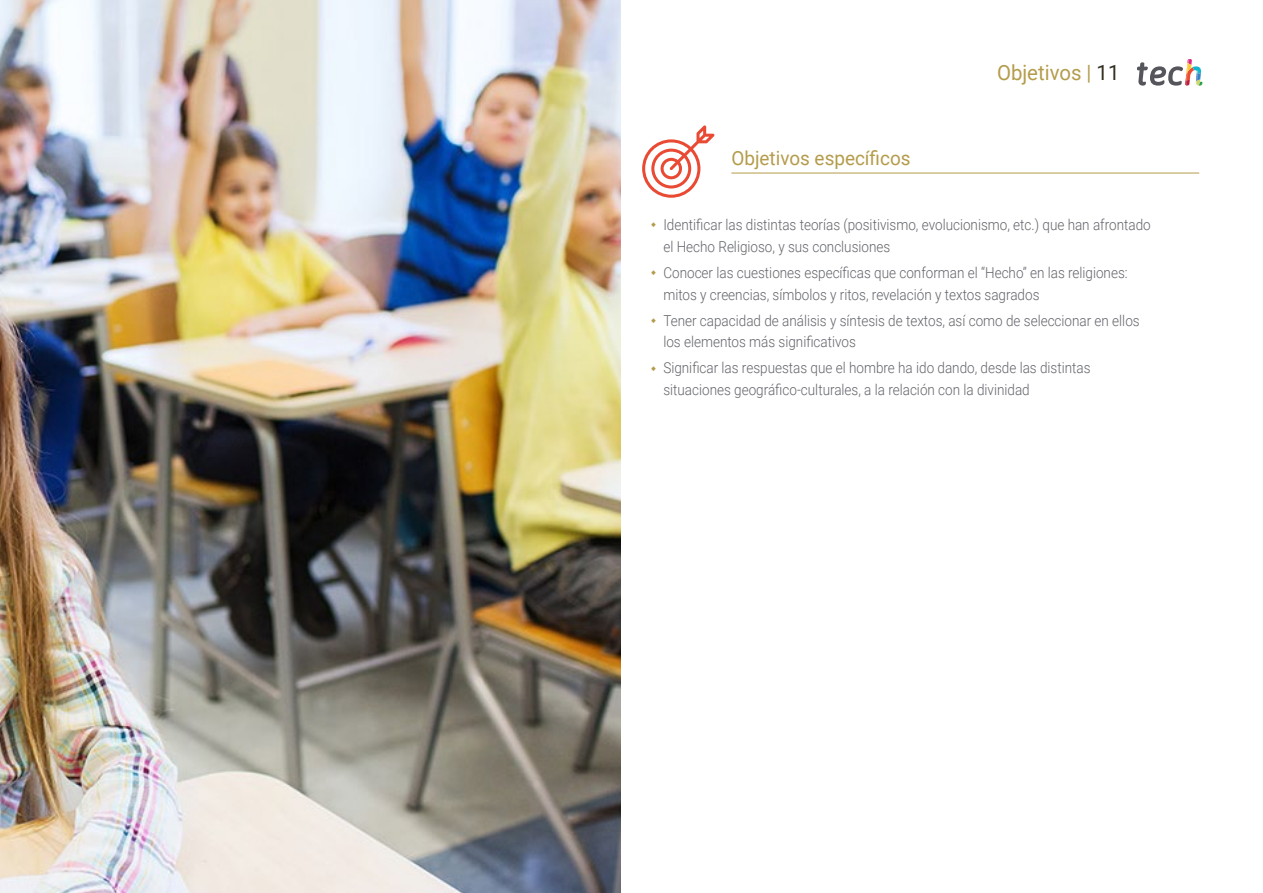
<style>
.page{position:relative;width:1263px;height:893px;background:#fff}
.page>*{position:absolute;margin:0;border:0;box-sizing:border-box;transform-origin:0 0}
.t1{font:21px "Roboto";color:#b49c4b}
.t2{font:19.5px "Roboto";color:#b49c4b}
.t3{font:300 15px/21.8px "Roboto";color:#61646a;scale:.9 1}
.s1{color:#312e20}
</style>
<div class="page">
<hr style="left:731px;top:173px;width:468px;height:1px;background:#b49c4b">
<svg style="left:642px;top:125px;width:72px;height:73px"></svg>
<img style="left:0;top:0;width:621px;height:893px">
<svg style="left:1137px;top:59px;width:65px;height:27px"></svg>
<h2 class="t2" style="left:731px;top:144px;width:181px">Objetivos específicos</h2>
<h1 class="t1" style="left:997px;top:57px;width:124px">Objetivos | <span class="s1">11</span></h1>
<p class="t3" style="left:663px;top:213px;width:543px">Identificar las distintas teorías (positivismo, evolucionismo, etc.) que han afrontado el Hecho Religioso, y sus conclusiones</p>
<p class="t3" style="left:663px;top:261px;width:517px">Conocer las cuestiones específicas que conforman el “Hecho” en las religiones: mitos y creencias, símbolos y ritos, revelación y textos sagrados</p>
<p class="t3" style="left:663px;top:309px;width:531px">Tener capacidad de análisis y síntesis de textos, así como de seleccionar en ellos los elementos más significativos</p>
<p class="t3" style="left:663px;top:357px;width:476px">Significar las respuestas que el hombre ha ido dando, desde las distintas situaciones geográfico-culturales, a la relación con la divinidad</p>
</div>
